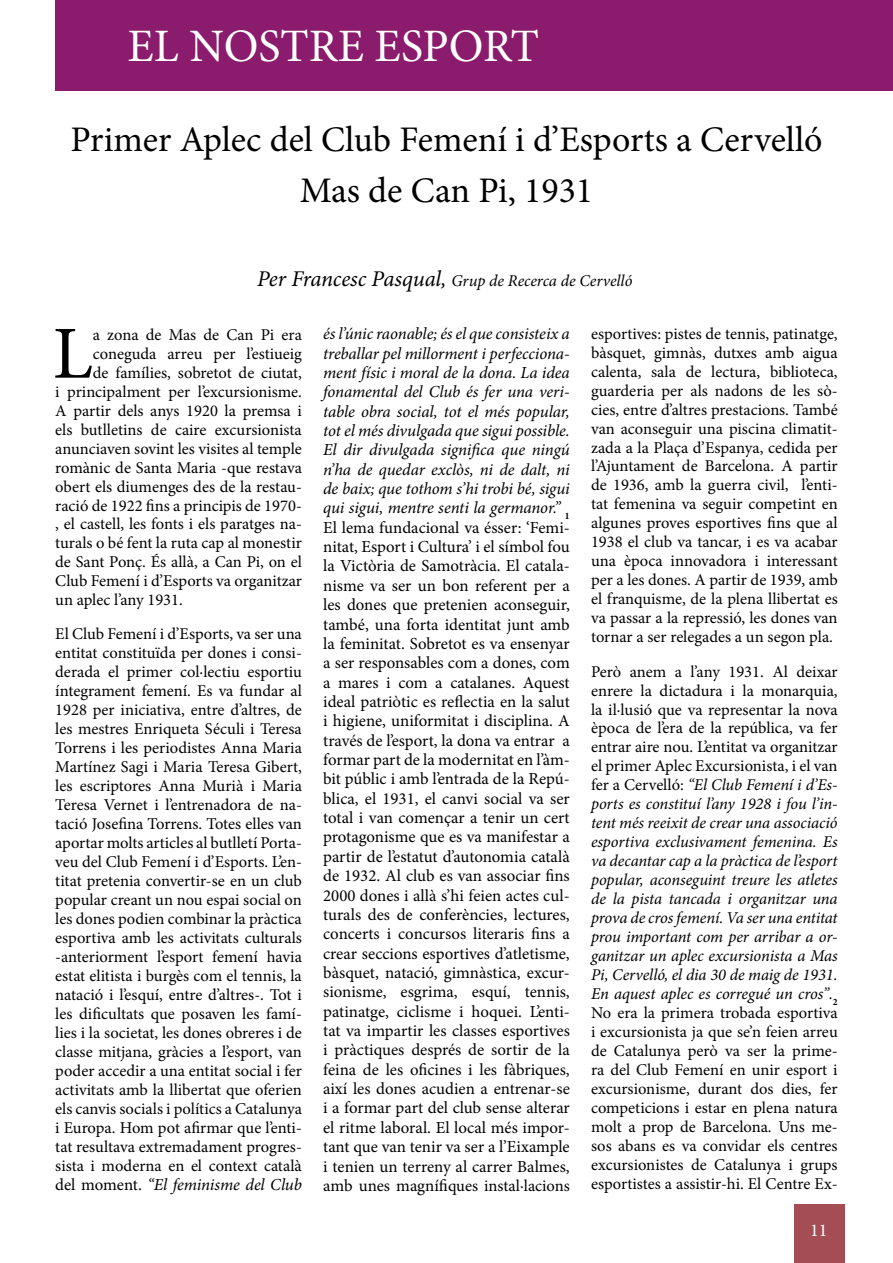
<style>
.page{position:relative;width:893px;height:1263px;background:#fff}
.page>*{position:absolute;margin:0;border:0;box-sizing:border-box;transform-origin:0 0}
.t1{font:74.85px "Minion Pro";color:#000}
.t2{font:46.5px "Minion Pro";color:#fff}
.t3{font:36px/51.3px "Minion Pro";color:#000;text-align:center}
.t4{font:18px "Minion Pro";color:#fff}
.t5{font:16.8px/19.4px "Minion Pro";color:#000;text-align:justify}
.t6{font:italic 16.8px "Minion Pro";letter-spacing:-.01em;color:#000}
.t7{font:16.5px/19px "Minion Pro";color:#000;text-align:justify}
.t8{font:italic 16.5px "Minion Pro";letter-spacing:-.005em;color:#000}
.s1{font-size:22.5px}
.s2{font-style:normal}
.s3{font-style:italic}
.s4{font-size:16.8px}
</style>
<div class="page">
<div style="left:794px;top:1204px;width:51px;height:59px;background:#a44d54"></div>
<div style="left:55px;top:0;width:838px;height:91px;background:#8b1b6c"></div>
<h2 class="t2" style="left:128px;top:15px;width:413px">EL NOSTRE ESPORT</h2>
<h3 class="t3" style="left:70px;top:114px;width:754px">Primer Aplec del Club Femení i d’Esports a Cervelló<br>Mas de Can Pi, 1931</h3>
<p class="t8" style="left:257px;top:269px;width:377px"><span class="s1">Per Francesc Pasqual,</span> Grup de Recerca de Cervelló</p>
<h1 class="t1" style="left:53px;top:304px;width:42px">L</h1>
<p class="t7" style="left:93px;top:325px;width:211px">a zona de Mas de Can Pi era</p>
<p class="t7" style="left:93px;top:344px;width:211px">coneguda arreu per l’estiueig</p>
<p class="t7" style="left:93px;top:363px;width:211px">de famílies, sobretot de ciutat,</p>
<p class="t7" style="left:55px;top:382px;width:248px">i principalment per l’excursionisme.</p>
<p class="t7" style="left:55px;top:401px;width:248px">A partir dels anys 1920 la premsa i</p>
<p class="t7" style="left:55px;top:420px;width:248px">els butlletins de caire excursionista</p>
<p class="t7" style="left:55px;top:439px;width:248px">anunciaven sovint les visites al temple</p>
<p class="t7" style="left:55px;top:458px;width:248px">romànic de Santa Maria -que restava</p>
<p class="t7" style="left:55px;top:477px;width:248px">obert els diumenges des de la restau-</p>
<p class="t7" style="left:55px;top:496px;width:248px">ració de 1922 fins a principis de 1970-</p>
<p class="t7" style="left:55px;top:515px;width:248px">, el castell, les fonts i els paratges na-</p>
<p class="t7" style="left:55px;top:534px;width:248px">turals o bé fent la ruta cap al monestir</p>
<p class="t7" style="left:55px;top:553px;width:248px">de Sant Ponç. És allà, a Can Pi, on el</p>
<p class="t7" style="left:55px;top:572px;width:248px">Club Femení i d’Esports va organitzar</p>
<p class="t7" style="left:55px;top:591px;width:129px">un aplec l’any 1931.</p>
<p class="t7" style="left:55px;top:625px;width:248px">El Club Femení i d’Esports, va ser una entitat constituïda per dones i consi&shy;derada el primer col·lectiu esportiu íntegrament femení. Es va fundar al 1928 per iniciativa, entre d’altres, de les mestres Enriqueta Séculi i Teresa Torrens i les periodistes Anna Maria Martínez Sagi i Maria Teresa Gibert, les escriptores Anna Murià i Maria Teresa Vernet i l’entrenadora de na&shy;tació Josefina Torrens. Totes elles van aportar molts articles al butlletí Porta&shy;veu del Club Femení i d’Esports. L’en&shy;titat pretenia convertir-se en un club popular creant un nou espai social on les dones podien combinar la pràctica esportiva amb les activitats culturals -anteriorment l’esport femení havia estat elitista i burgès com el tennis, la natació i l’esquí, entre d’altres-. Tot i les dificultats que posaven les famí&shy;lies i la societat, les dones obreres i de classe mitjana, gràcies a l’esport, van poder accedir a una entitat social i fer activitats amb la llibertat que oferien els canvis socials i polítics a Catalunya i Europa. Hom pot afirmar que l’enti&shy;tat resultava extremadament progres&shy;sista i moderna en el context català</p>
<p class="t6" style="left:55px;top:1173px;width:248px"><span class="s2">del moment.</span> “El feminisme del Club</p>
<p class="t5" style="left:323px;top:324px;width:248px"><span class="s3">és l’únic raonable; és el que consisteix a treballar pel millorment i perfecciona&shy;ment físic i moral de la dona. La idea fonamental del Club és fer una veri&shy;table obra social, tot el més popular, tot el més divulgada que sigui possible.<br>El dir divulgada significa que ningú n’ha de quedar exclòs, ni de dalt, ni de baix; que tothom s’hi trobi bé, sigui qui sigui, mentre senti la germanor.”</span> <sub>1<br></sub>El lema fundacional va ésser: ‘Femi&shy;nitat, Esport i Cultura’ i el símbol fou la Victòria de Samotràcia. El catala&shy;nisme va ser un bon referent per a les dones que pretenien aconseguir, també, una forta identitat junt amb la feminitat. Sobretot es va ensenyar a ser responsables com a dones, com a mares i com a catalanes. Aquest ideal patriòtic es reflectia en la salut i higiene, uniformitat i disciplina. A través de l’esport, la dona va entrar a formar part de la modernitat en l’àm&shy;bit públic i amb l’entrada de la Repú&shy;blica, el 1931, el canvi social va ser total i van començar a tenir un cert protagonisme que es va manifestar a partir de l’estatut d’autonomia català de 1932. Al club es van associar fins 2000 dones i allà s’hi feien actes cul&shy;turals des de conferències, lectures, concerts i concursos literaris fins a crear seccions esportives d’atletisme, bàsquet, natació, gimnàstica, excur&shy;sionisme, esgrima, esquí, tennis, patinatge, ciclisme i hoquei. L’enti&shy;tat va impartir les classes esportives i pràctiques després de sortir de la feina de les oficines i les fàbriques, així les dones acudien a entrenar-se i a formar part del club sense alterar el ritme laboral. El local més impor&shy;tant que van tenir va ser a l’Eixample i tenien un terreny al carrer Balmes,</p>
<p class="t7" style="left:323px;top:1176px;width:248px"><span class="s4">amb unes magnífi</span>ques instal·lacions</p>
<p class="t7" style="left:591px;top:324px;width:248px">esportives: pistes de tennis, patinatge, bàsquet, gimnàs, dutxes amb aigua calenta, sala de lectura, biblioteca, guarderia per als nadons de les sò&shy;cies, entre d’altres prestacions. També van aconseguir una piscina climatit&shy;zada a la Plaça d’Espanya, cedida per l’Ajuntament de Barcelona. A partir de 1936, amb la guerra civil, l’enti&shy;tat femenina va seguir competint en algunes proves esportives fins que al 1938 el club va tancar, i es va acabar una època innovadora i interessant per a les dones. A partir de 1939, amb el franquisme, de la plena llibertat es va passar a la repressió, les dones van tornar a ser relegades a un segon pla.</p>
<p class="t7" style="left:591px;top:662px;width:248px">Però anem a l’any 1931. Al deixar enrere la dictadura i la monarquia, la il·lusió que va representar la nova època de l’era de la república, va fer entrar aire nou. L’entitat va organitzar el primer Aplec Excursionista, i el van fer a Cervelló: <span class="s3">“El Club Femení i d’Es&shy;ports es constituí l’any 1928 i fou l’in&shy;tent més reeixit de crear una associació esportiva exclusivament femenina. Es va decantar cap a la pràctica de l’esport popular, aconseguint treure les atletes de la pista tancada i organitzar una prova de cros femení. Va ser una entitat prou important com per arribar a or&shy;ganitzar un aplec excursionista a Mas Pi, Cervelló, el dia 30 de maig de 1931.<br>En aquest aplec es corregué un cros”.</span><sub>2<br></sub>No era la primera trobada esportiva i excursionista ja que se’n feien arreu de Catalunya però va ser la prime&shy;ra del Club Femení en unir esport i excursionisme, durant dos dies, fer competicions i estar en plena natura molt a prop de Barcelona. Uns me&shy;sos abans es va convidar els centres excursionistes de Catalunya i grups esportistes a assistir-hi. El Centre Ex-</p>
<p class="t4" style="left:810px;top:1218px;width:19px">11</p>
</div>
